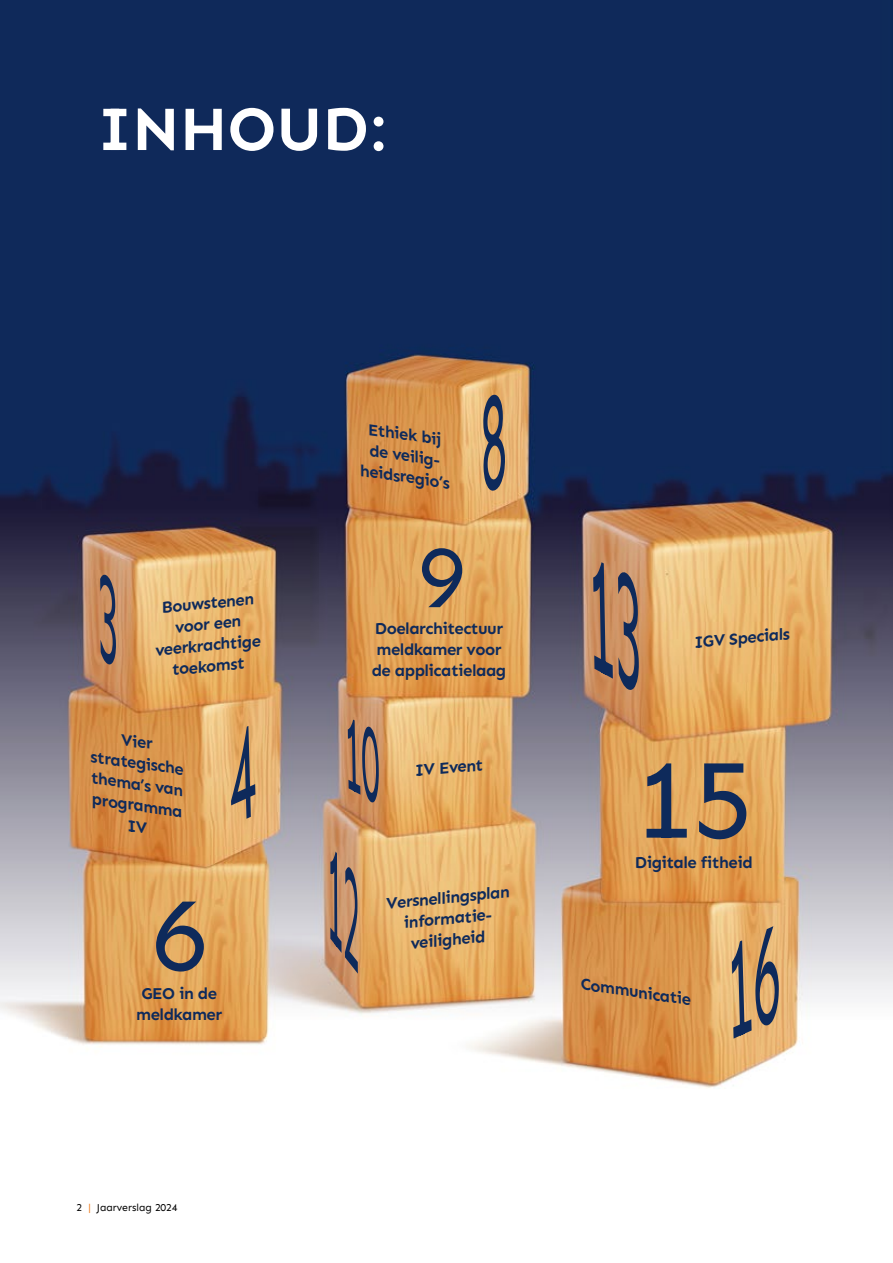
<style>
.page{position:relative;width:893px;height:1263px;background:#fff}
.page>*{position:absolute;margin:0;border:0;box-sizing:border-box;transform-origin:0 0}
.t1{font:113.4px "Sen";color:#0e2a5b}
.t2{font:104.55px "Sen";color:#0e2a5b}
.t3{font:88.2px "Sen";color:#0e2a5b}
.t4{font:700 63px "Sen";color:#fff}
.t5{font:700 16.5px/21px "Sen";letter-spacing:-.03em;color:#0e2a5b;text-align:center}
.t6{font:italic 700 16.5px "Sen";color:#0e2a5b}
.t7{font:10.5px "Sen";color:#000}
.s1{color:#ed6d05}
</style>
<div class="page">
<img style="left:0;top:0;width:893px;height:1088px">
<svg style="left:129px;top:820px;width:18px;height:13px"></svg>
<svg style="left:99px;top:571px;width:17px;height:97px;background:#cd9061"></svg>
<svg style="left:347px;top:716px;width:32px;height:90px;background:#cd9060"></svg>
<svg style="left:592px;top:557px;width:47px;height:138px;background:#cd9061"></svg>
<svg style="left:330px;top:844px;width:28px;height:130px;background:#ce966b"></svg>
<svg style="left:229px;top:724px;width:27px;height:101px;background:#e6b06b"></svg>
<svg style="left:482px;top:390px;width:24px;height:105px;background:#e7b16c"></svg>
<svg style="left:731px;top:924px;width:49px;height:115px;background:#e8b471"></svg>
<h3 class="t4" style="left:98px;top:93px;width:292px">INHOUD:</h3>
<p class="t5" style="left:150px;top:597px;width:108px;rotate:-5deg">Bouwstenen voor een veerkrachtige toekomst</p>
<p class="t6" style="left:123px;top:730px;width:33px;rotate:8deg">Vier</p>
<p class="t6" style="left:93px;top:747px;width:95px;rotate:8deg">strategische</p>
<p class="t6" style="left:93px;top:768px;width:94px;rotate:8deg">thema’s van</p>
<p class="t6" style="left:94px;top:790px;width:93px;rotate:8deg">programma</p>
<h2 class="t2" style="left:151px;top:874px;width:58px">6</h2>
<p class="t5" style="left:136px;top:983px;width:88px">GEO in de meldkamer</p>
<p class="t7" style="left:77px;top:1201px;width:103px">2 <span class="s1">|</span> Jaarverslag 2024</p>
<p class="t6" style="left:370px;top:420px;width:76px;rotate:8deg">Ethiek bij</p>
<p class="t6" style="left:372px;top:441px;width:74px;rotate:8deg">de veilig-</p>
<p class="t6" style="left:362px;top:461px;width:92px;rotate:8deg">heidsregio’s</p>
<h3 class="t3" style="left:418px;top:526px;width:49px">9</h3>
<p class="t5" style="left:372px;top:618px;width:136px;text-align:left">Doelarchitectuur meldkamer voor de applicatielaag</p>
<p class="t5" style="left:414px;top:760px;width:70px;rotate:-5deg">IV Event</p>
<p class="t5" style="left:385px;top:892px;width:126px;rotate:-5deg">Versnellingsplan informatie&shy;veiligheid</p>
<p class="t5" style="left:693px;top:632px;width:98px;rotate:-5deg">IGV Specials</p>
<h1 class="t1" style="left:635px;top:733px;width:120px">15</h1>
<p class="t5" style="left:635px;top:852px;width:119px">Digitale fitheid</p>
<p class="t6" style="left:583px;top:975px;width:113px;rotate:8deg">Communicatie</p>
</div>
